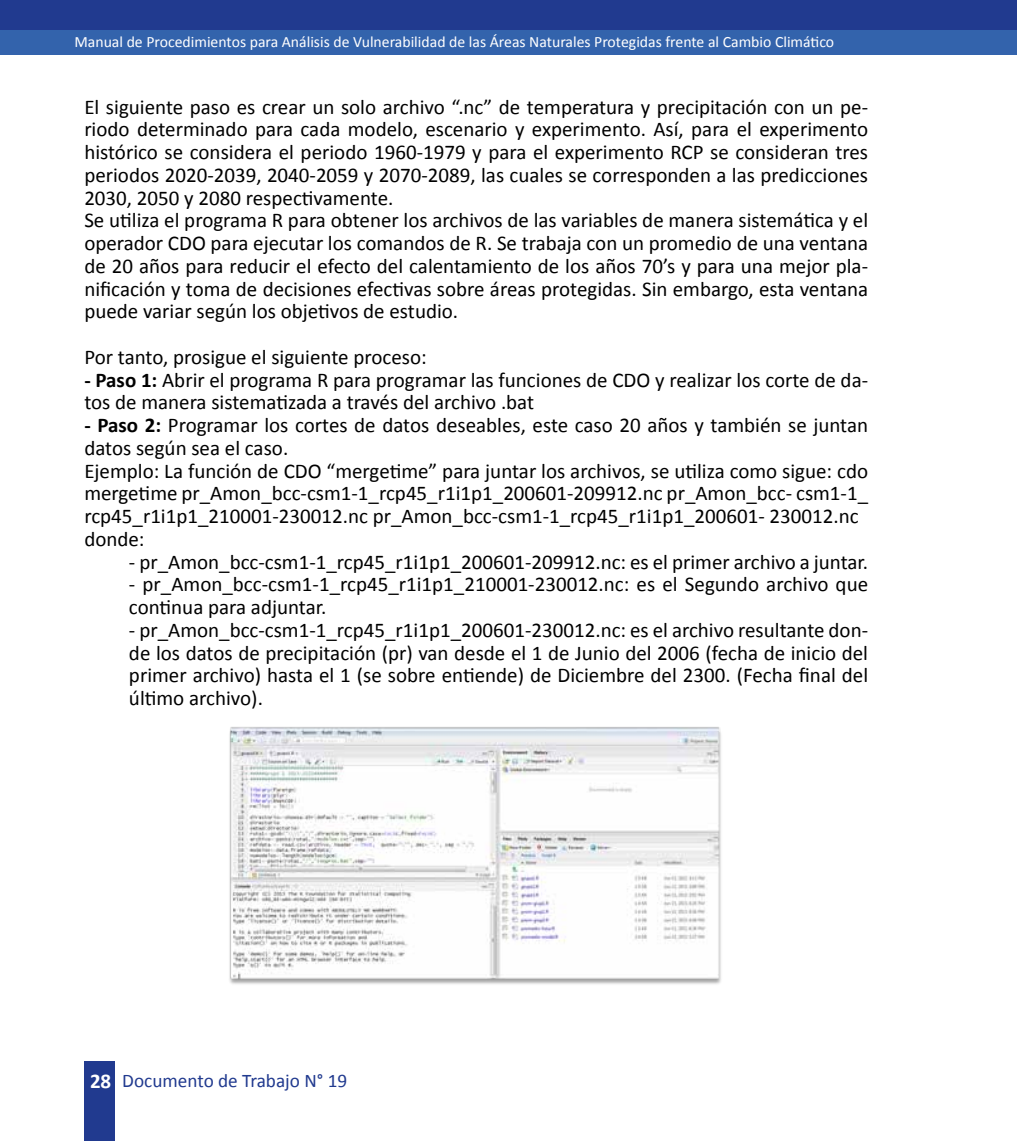
<style>
.page{position:relative;width:1017px;height:1141px;background:#fff}
.page>*{position:absolute;margin:0;border:0;box-sizing:border-box;transform-origin:0 0}
.t1{font:21px/22.8px "Calibri";color:#000}
.t2{font:19.25px "Calibri";color:#213a8f}
.t3{font:15.75px "Calibri";color:#fff}
.s1{font-weight:700}
.s2{font-weight:700;font-size:21px;color:#fff}
</style>
<div class="page">
<div style="left:84px;top:1062px;width:31px;height:79px;background:#213a8f"></div>
<div style="left:0;top:0;width:1017px;height:55px;background:#213a8f"></div>
<div style="left:0;top:30px;width:1017px;height:25px;background:#3363ac"></div>
<img style="left:229px;top:727px;width:492px;height:257px">
<p class="t3" style="left:74px;top:32px;width:761px">Manual de Procedimientos para Análisis de Vulnerabilidad de las Áreas Naturales Protegidas frente al Cambio Climático</p>
<p class="t1" style="left:84px;top:94px;width:785px">El siguiente paso es crear un solo archivo “.nc” de temperatura y precipitación con un pe&shy;riodo determinado para cada modelo, escenario y experimento. Así, para el experimento histórico se considera el periodo 1960-1979 y para el experimento RCP se consideran tres periodos 2020-2039, 2040-2059 y 2070-2089, las cuales se corresponden a las predicciones 2030, 2050 y 2080 respectivamente.<br>Se utiliza el programa R para obtener los archivos de las variables de manera sistemática y el operador CDO para ejecutar los comandos de R. Se trabaja con un promedio de una ventana de 20 años para reducir el efecto del calentamiento de los años 70’s y para una mejor pla&shy;nificación y toma de decisiones efectivas sobre áreas protegidas. Sin embargo, esta ventana puede variar según los objetivos de estudio.</p>
<p class="t1" style="left:84px;top:345px;width:344px">Por tanto, prosigue el siguiente proceso:</p>
<p class="t1" style="left:84px;top:367px;width:785px"><span class="s1">- Paso 1:</span> Abrir el programa R para programar las funciones de CDO y realizar los corte de da&shy;tos de manera sistematizada a través del archivo .bat</p>
<p class="t1" style="left:84px;top:413px;width:785px"><span class="s1">- Paso 2:</span> Programar los cortes de datos deseables, este caso 20 años y también se juntan datos según sea el caso.<br>Ejemplo: La función de CDO “mergetime” para juntar los archivos, se utiliza como sigue: cdo mergetime pr_Amon_bcc-csm1-1_rcp45_r1i1p1_200601-209912.nc pr_Amon_bcc- csm1-1_ rcp45_r1i1p1_210001-230012.nc pr_Amon_bcc-csm1-1_rcp45_r1i1p1_200601- 230012.nc donde:</p>
<p class="t1" style="left:129px;top:549px;width:741px">- pr_Amon_bcc-csm1-1_rcp45_r1i1p1_200601-209912.nc: es el primer archivo a juntar.</p>
<p class="t1" style="left:129px;top:572px;width:741px">- pr_Amon_bcc-csm1-1_rcp45_r1i1p1_210001-230012.nc: es el Segundo archivo que continua para adjuntar.</p>
<p class="t1" style="left:129px;top:617px;width:741px;text-align:justify">- pr_Amon_bcc-csm1-1_rcp45_r1i1p1_200601-230012.nc: es el archivo resultante don&shy;de los datos de precipitación (pr) van desde el 1 de Junio del 2006 (fecha de inicio del primer archivo) hasta el 1 (se sobre entiende) de Diciembre del 2300. (Fecha final del último archivo).</p>
<p class="t2" style="left:90px;top:1069px;width:259px"><span class="s2">28</span> Documento de Trabajo N° 19</p>
</div>
